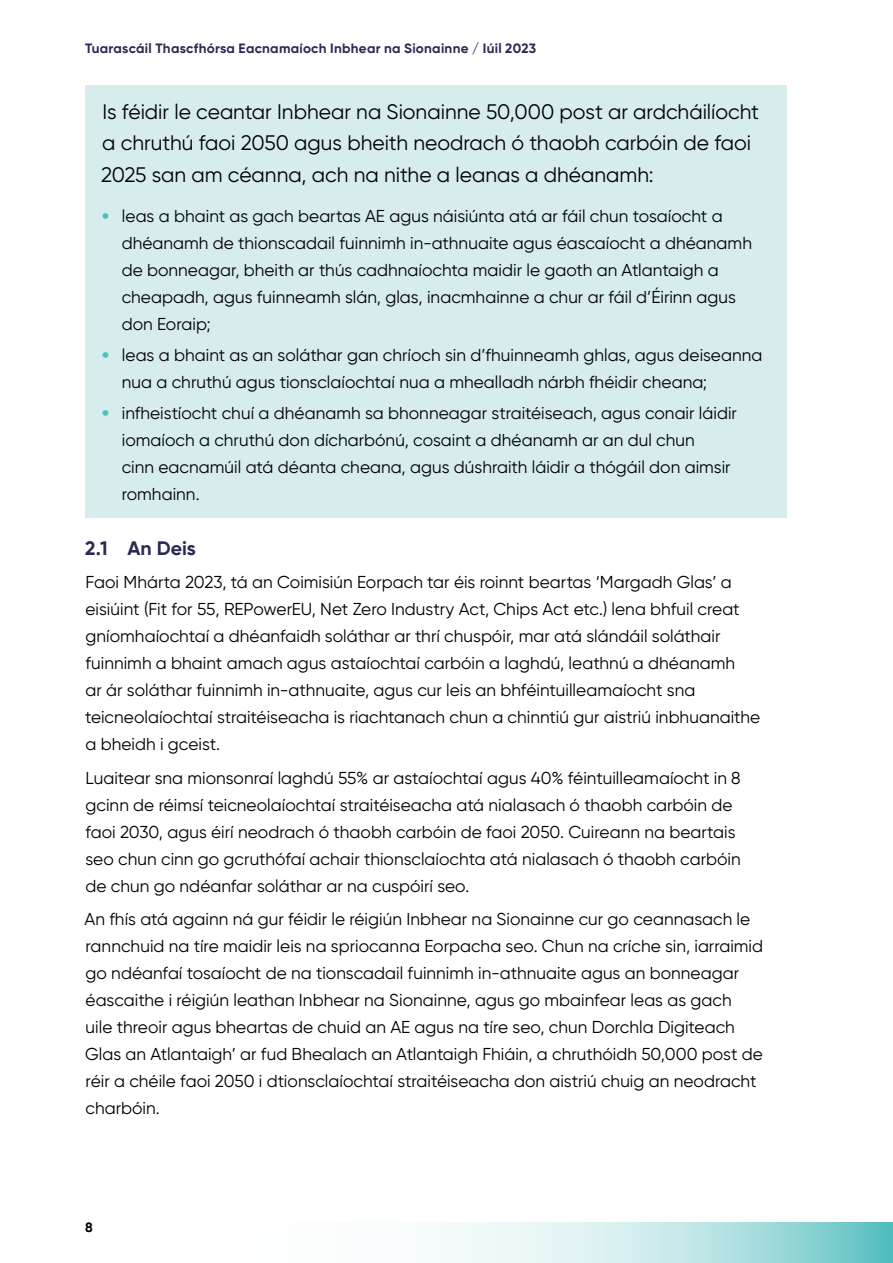
<style>
.page{position:relative;width:893px;height:1263px;background:#fff}
.page>*{position:absolute;margin:0;border:0;box-sizing:border-box;transform-origin:0 0}
.t1{font:21px/31.5px "Gilroy";color:#000}
.t2{font:700 19.5px "Gilroy";color:#2a2951}
.Body{font:17.25px/27px "Gilroy";color:#000}
.t3{font:700 13.5px "Gilroy";letter-spacing:.02em;color:#2a2951}
.t4{font:700 13.5px "Gilroy";color:#000}
.s1{font-weight:900;color:#50bcbd}
</style>
<div class="page">
<svg style="left:446px;top:1222px;width:446px;height:41px;background:#bce5e5"></svg>
<div style="left:85px;top:85px;width:702px;height:432px;background:#d6eced"></div>
<p class="t3" style="left:85px;top:40px;width:453px">Tuarascáil Thascfhórsa Eacnamaíoch Inbhear na Sionainne / Iúil 2023</p>
<h2 class="t1" style="left:101px;top:96px;width:659px">Is féidir le ceantar Inbhear na Sionainne 50,000 post ar ardcháilíocht a chruthú faoi 2050 agus bheith neodrach ó thaobh carbóin de faoi<br>2025 san am céanna, ach na nithe a leanas a dhéanamh:</h2>
<p class="Body" style="left:122px;top:202px;width:632px;text-indent:-19px"><span class="s1">•</span> leas a bhaint as gach beartas AE agus náisiúnta atá ar fáil chun tosaíocht a dhéanamh de thionscadail fuinnimh in-athnuaite agus éascaíocht a dhéanamh de bonneagar, bheith ar thús cadhnaíochta maidir le gaoth an Atlantaigh a cheapadh, agus fuinneamh slán, glas, inacmhainne a chur ar fáil d’Éirinn agus don Eoraip;</p>
<p class="Body" style="left:122px;top:341px;width:642px;text-indent:-20px"><span class="s1">•</span> leas a bhaint as an soláthar gan chríoch sin d’fhuinneamh ghlas, agus deiseanna nua a chruthú agus tionsclaíochtaí nua a mhealladh nárbh fhéidir cheana;</p>
<p class="Body" style="left:122px;top:399px;width:617px;text-indent:-19px"><span class="s1">•</span> infheistíocht chuí a dhéanamh sa bhonneagar straitéiseach, agus conair láidir iomaíoch a chruthú don dícharbónú, cosaint a dhéanamh ar an dul chun<br>cinn eacnamúil atá déanta cheana, agus dúshraith láidir a thógáil don aimsir romhainn.</p>
<h3 class="t2" style="left:85px;top:536px;width:112px">2.1 An Deis</h3>
<p class="Body" style="left:85px;top:569px;width:677px">Faoi Mhárta 2023, tá an Coimisiún Eorpach tar éis roinnt beartas ‘Margadh Glas’ a eisiúint (Fit for 55, REPowerEU, Net Zero Industry Act, Chips Act etc.) lena bhfuil creat gníomhaíochtaí a dhéanfaidh soláthar ar thrí chuspóir, mar atá slándáil soláthair fuinnimh a bhaint amach agus astaíochtaí carbóin a laghdú, leathnú a dhéanamh<br>ar ár soláthar fuinnimh in-athnuaite, agus cur leis an bhféintuilleamaíocht sna teicneolaíochtaí straitéiseacha is riachtanach chun a chinntiú gur aistriú inbhuanaithe a bheidh i gceist.</p>
<p class="Body" style="left:85px;top:764px;width:657px">Luaitear sna mionsonraí laghdú 55% ar astaíochtaí agus 40% féintuilleamaíocht in 8 gcinn de réimsí teicneolaíochtaí straitéiseacha atá nialasach ó thaobh carbóin de faoi 2030, agus éirí neodrach ó thaobh carbóin de faoi 2050. Cuireann na beartais seo chun cinn go gcruthófaí achair thionsclaíochta atá nialasach ó thaobh carbóin de chun go ndéanfar soláthar ar na cuspóirí seo.</p>
<p class="Body" style="left:85px;top:905px;width:680px">An fhís atá againn ná gur féidir le réigiún Inbhear na Sionainne cur go ceannasach le rannchuid na tíre maidir leis na spriocanna Eorpacha seo. Chun na críche sin, iarraimid go ndéanfaí tosaíocht de na tionscadail fuinnimh in-athnuaite agus an bonneagar éascaithe i réigiún leathan Inbhear na Sionainne, agus go mbainfear leas as gach<br>uile threoir agus bheartas de chuid an AE agus na tíre seo, chun Dorchla Digiteach Glas an Atlantaigh’ ar fud Bhealach an Atlantaigh Fhiáin, a chruthóidh 50,000 post de réir a chéile faoi 2050 i dtionsclaíochtaí straitéiseacha don aistriú chuig an neodracht charbóin.</p>
<p class="t4" style="left:85px;top:1219px;width:9px">8</p>
</div>
